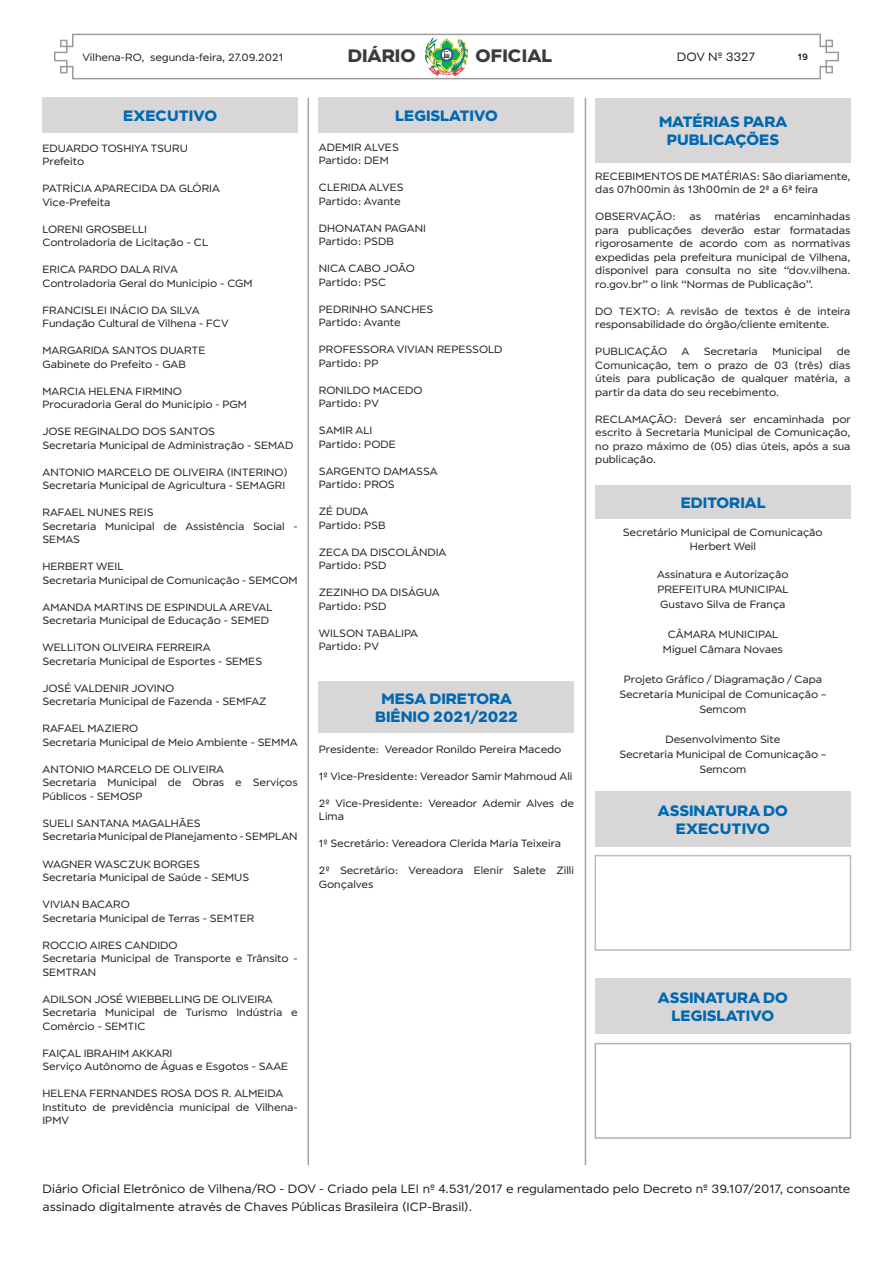
<style>
.page{position:relative;width:893px;height:1263px;background:#fff}
.page>*{position:absolute;margin:0;border:0;box-sizing:border-box;transform-origin:0 0}
.t1{font:700 18px "Modica";color:#3c3a3b}
.t2{font:700 15px/18px "Modica";color:#0068b1;text-align:center}
.t3{font:12px/18px "Modica";color:#231f20}
.t4{font:10.5px/13.5px "Modica";color:#231f20}
.t5{font:500 9px "Modica";color:#000}
</style>
<div class="page">
<svg style="left:54px;top:33px;width:785px;height:47px"></svg>
<img style="left:425px;top:37px;width:42px;height:39px">
<hr style="left:308px;top:98px;width:1px;height:1067px;background:#a4a3a3">
<hr style="left:585px;top:98px;width:1px;height:1067px;background:#a4a3a3">
<div style="left:43px;top:98px;width:255px;height:35px;background:#d9d6d7"></div>
<div style="left:319px;top:98px;width:255px;height:35px;background:#d9d6d7"></div>
<div style="left:319px;top:681px;width:255px;height:51px;background:#d9d6d7"></div>
<div style="left:595px;top:98px;width:255px;height:64px;background:#d9d6d7"></div>
<div style="left:595px;top:486px;width:255px;height:33px;background:#d9d6d7"></div>
<div style="left:595px;top:791px;width:255px;height:55px;background:#d9d6d7"></div>
<div style="left:595px;top:978px;width:255px;height:55px;background:#d9d6d7"></div>
<div style="left:595px;top:855px;width:256px;height:96px;border:2px solid #bdbbbb"></div>
<div style="left:595px;top:1043px;width:256px;height:96px;border:2px solid #aeb3b2"></div>
<p class="t4" style="left:82px;top:50px;width:202px">Vilhena-RO, segunda-feira, 27.09.2021</p>
<h1 class="t1" style="left:348px;top:44px;width:69px">DIÁRIO</h1>
<h1 class="t1" style="left:476px;top:44px;width:78px">OFICIAL</h1>
<h2 class="t2" style="left:123px;top:107px;width:95px">EXECUTIVO</h2>
<p class="t4" style="left:43px;top:141px;width:147px">EDUARDO TOSHIYA TSURU<br>Prefeito</p>
<p class="t4" style="left:43px;top:182px;width:179px">PATRÍCIA APARECIDA DA GLÓRIA<br>Vice-Prefeita</p>
<p class="t4" style="left:43px;top:222px;width:167px">LORENI GROSBELLI<br>Controladoria de Licitação - CL</p>
<p class="t4" style="left:43px;top:263px;width:212px">ERICA PARDO DALA RIVA<br>Controladoria Geral do Município - CGM</p>
<p class="t4" style="left:43px;top:303px;width:188px">FRANCISLEI INÁCIO DA SILVA<br>Fundação Cultural de Vilhena - FCV</p>
<p class="t4" style="left:43px;top:344px;width:165px">MARGARIDA SANTOS DUARTE<br>Gabinete do Prefeito - GAB</p>
<p class="t4" style="left:43px;top:384px;width:206px">MARCIA HELENA FIRMINO<br>Procuradoria Geral do Município - PGM</p>
<p class="t4" style="left:43px;top:425px;width:252px">JOSE REGINALDO DOS SANTOS<br>Secretaria Municipal de Administração - SEMAD</p>
<p class="t4" style="left:43px;top:465px;width:247px">ANTONIO MARCELO DE OLIVEIRA (INTERINO)<br>Secretaria Municipal de Agricultura - SEMAGRI</p>
<p class="t4" style="left:43px;top:506px;width:257px">RAFAEL NUNES REIS<br>Secretaria Municipal de Assistência Social -<br>SEMAS</p>
<p class="t4" style="left:43px;top:560px;width:257px">HERBERT WEIL<br>Secretaria Municipal de Comunicação - SEMCOM</p>
<p class="t4" style="left:43px;top:600px;width:232px">AMANDA MARTINS DE ESPINDULA AREVAL<br>Secretaria Municipal de Educação - SEMED</p>
<p class="t4" style="left:43px;top:641px;width:221px">WELLITON OLIVEIRA FERREIRA<br>Secretaria Municipal de Esportes - SEMES</p>
<p class="t4" style="left:43px;top:681px;width:226px">JOSÉ VALDENIR JOVINO<br>Secretaria Municipal de Fazenda - SEMFAZ</p>
<p class="t4" style="left:43px;top:722px;width:257px">RAFAEL MAZIERO<br>Secretaria Municipal de Meio Ambiente - SEMMA</p>
<p class="t4" style="left:43px;top:762px;width:257px">ANTONIO MARCELO DE OLIVEIRA<br>Secretaria Municipal de Obras e Serviços<br>Públicos - SEMOSP</p>
<p class="t4" style="left:43px;top:816px;width:257px">SUELI SANTANA MAGALHÃES<br>Secretaria Municipal de Planejamento - SEMPLAN</p>
<p class="t4" style="left:43px;top:857px;width:208px">WAGNER WASCZUK BORGES<br>Secretaria Municipal de Saúde - SEMUS</p>
<p class="t4" style="left:43px;top:898px;width:213px">VIVIAN BACARO<br>Secretaria Municipal de Terras - SEMTER</p>
<p class="t4" style="left:43px;top:938px;width:257px">ROCCIO AIRES CANDIDO<br>Secretaria Municipal de Transporte e Trânsito -<br>SEMTRAN</p>
<p class="t4" style="left:43px;top:992px;width:257px">ADILSON JOSÉ WIEBBELLING DE OLIVEIRA<br>Secretaria Municipal de Turismo Indústria e<br>Comércio - SEMTIC</p>
<p class="t4" style="left:43px;top:1046px;width:247px">FAIÇAL IBRAHIM AKKARI<br>Serviço Autônomo de Águas e Esgotos - SAAE</p>
<p class="t4" style="left:43px;top:1087px;width:257px">HELENA FERNANDES ROSA DOS R. ALMEIDA<br>Instituto de previdência municipal de Vilhena-<br>IPMV</p>
<h2 class="t2" style="left:395px;top:107px;width:104px">LEGISLATIVO</h2>
<p class="t4" style="left:319px;top:140px;width:81px">ADEMIR ALVES<br>Partido: DEM</p>
<p class="t4" style="left:319px;top:181px;width:86px">CLERIDA ALVES<br>Partido: Avante</p>
<p class="t4" style="left:319px;top:221px;width:108px">DHONATAN PAGANI<br>Partido: PSDB</p>
<p class="t4" style="left:319px;top:262px;width:97px">NICA CABO JOÃO<br>Partido: PSC</p>
<p class="t4" style="left:319px;top:302px;width:116px">PEDRINHO SANCHES<br>Partido: Avante</p>
<p class="t4" style="left:319px;top:343px;width:185px">PROFESSORA VIVIAN REPESSOLD<br>Partido: PP</p>
<p class="t4" style="left:319px;top:383px;width:105px">RONILDO MACEDO<br>Partido: PV</p>
<p class="t4" style="left:319px;top:424px;width:78px">SAMIR ALI<br>Partido: PODE</p>
<p class="t4" style="left:319px;top:464px;width:120px">SARGENTO DAMASSA<br>Partido: PROS</p>
<p class="t4" style="left:319px;top:505px;width:68px">ZÉ DUDA<br>Partido: PSB</p>
<p class="t4" style="left:319px;top:545px;width:129px">ZECA DA DISCOLÂNDIA<br>Partido: PSD</p>
<p class="t4" style="left:319px;top:586px;width:122px">ZEZINHO DA DISÁGUA<br>Partido: PSD</p>
<p class="t4" style="left:319px;top:626px;width:101px">WILSON TABALIPA<br>Partido: PV</p>
<h2 class="t2" style="left:375px;top:689px;width:144px">MESA DIRETORA<br>BIÊNIO 2021/2022</h2>
<p class="t4" style="left:319px;top:742px;width:244px">Presidente: Vereador Ronildo Pereira Macedo</p>
<p class="t4" style="left:319px;top:769px;width:255px">1º Vice-Presidente: Vereador Samir Mahmoud Ali</p>
<p class="t4" style="left:319px;top:796px;width:257px">2º Vice-Presidente: Vereador Ademir Alves de<br>Lima</p>
<p class="t4" style="left:319px;top:837px;width:244px">1º Secretário: Vereadora Clerida Maria Teixeira</p>
<p class="t4" style="left:319px;top:864px;width:257px">2º Secretário: Vereadora Elenir Salete Zilli<br>Gonçalves</p>
<p class="t3" style="left:677px;top:48px;width:80px">DOV Nº 3327</p>
<p class="t5" style="left:798px;top:51px;width:12px">19</p>
<h2 class="t2" style="left:659px;top:112px;width:130px">MATÉRIAS PARA<br>PUBLICAÇÕES</h2>
<p class="t4" style="left:595px;top:169px;width:257px">RECEBIMENTOS DE MATÉRIAS: São diariamente, das 07h00min às 13h00min de 2ª a 6ª feira</p>
<p class="t4" style="left:595px;top:210px;width:82px">OBSERVAÇÃO:</p>
<p class="t4" style="left:689px;top:210px;width:13px">as</p>
<p class="t4" style="left:715px;top:210px;width:47px">matérias</p>
<p class="t4" style="left:595px;top:210px;width:257px;text-align:justify;text-indent:179px">encaminhadas para publicações deverão estar formatadas rigorosamente de acordo com as normativas expedidas pela prefeitura municipal de Vilhena, disponível para consulta no site “dov.vilhena. ro.gov.br” o link “Normas de Publicação”.</p>
<p class="t4" style="left:595px;top:304px;width:257px">DO TEXTO: A revisão de textos é de inteira responsabilidade do órgão/cliente emitente.</p>
<p class="t4" style="left:595px;top:345px;width:73px">PUBLICAÇÃO</p>
<p class="t4" style="left:682px;top:345px;width:9px">A</p>
<p class="t4" style="left:704px;top:345px;width:55px">Secretaria</p>
<p class="t4" style="left:773px;top:345px;width:51px">Municipal</p>
<p class="t4" style="left:595px;top:345px;width:257px;text-align:justify;text-indent:241px">de Comunicação, tem o prazo de 03 (três) dias úteis para publicação de qualquer matéria, a partir da data do seu recebimento.</p>
<p class="t4" style="left:595px;top:412px;width:257px;text-align:justify">RECLAMAÇÃO: Deverá ser encaminhada por escrito à Secretaria Municipal de Comunicação, no prazo máximo de (05) dias úteis, após a sua publicação.</p>
<h2 class="t2" style="left:681px;top:493px;width:87px">EDITORIAL</h2>
<p class="t4" style="left:623px;top:525px;width:201px;text-align:center">Secretário Municipal de Comunicação<br>Herbert Weil</p>
<p class="t4" style="left:657px;top:567px;width:133px;line-height:15px;text-align:justify">Assinatura e Autorização PREFEITURA MUNICIPAL Gustavo Silva de França</p>
<p class="t4" style="left:663px;top:627px;width:121px;line-height:15px;text-align:center">CÂMARA MUNICIPAL<br>Miguel Câmara Novaes</p>
<p class="t4" style="left:619px;top:672px;width:208px;line-height:15px;text-align:center">Projeto Gráfico / Diagramação / Capa<br>Secretaria Municipal de Comunicação –<br>Semcom</p>
<p class="t4" style="left:619px;top:732px;width:208px;line-height:15px;text-align:center">Desenvolvimento Site<br>Secretaria Municipal de Comunicação –<br>Semcom</p>
<h2 class="t2" style="left:658px;top:801px;width:131px">ASSINATURA DO<br>EXECUTIVO</h2>
<h2 class="t2" style="left:658px;top:988px;width:131px">ASSINATURA DO<br>LEGISLATIVO</h2>
<p class="t3" style="left:43px;top:1179px;width:809px">Diário Oficial Eletrônico de Vilhena/RO - DOV - Criado pela LEI nº 4.531/2017 e regulamentado pelo Decreto nº 39.107/2017, consoante assinado digitalmente através de Chaves Públicas Brasileira (ICP-Brasil).</p>
</div>
